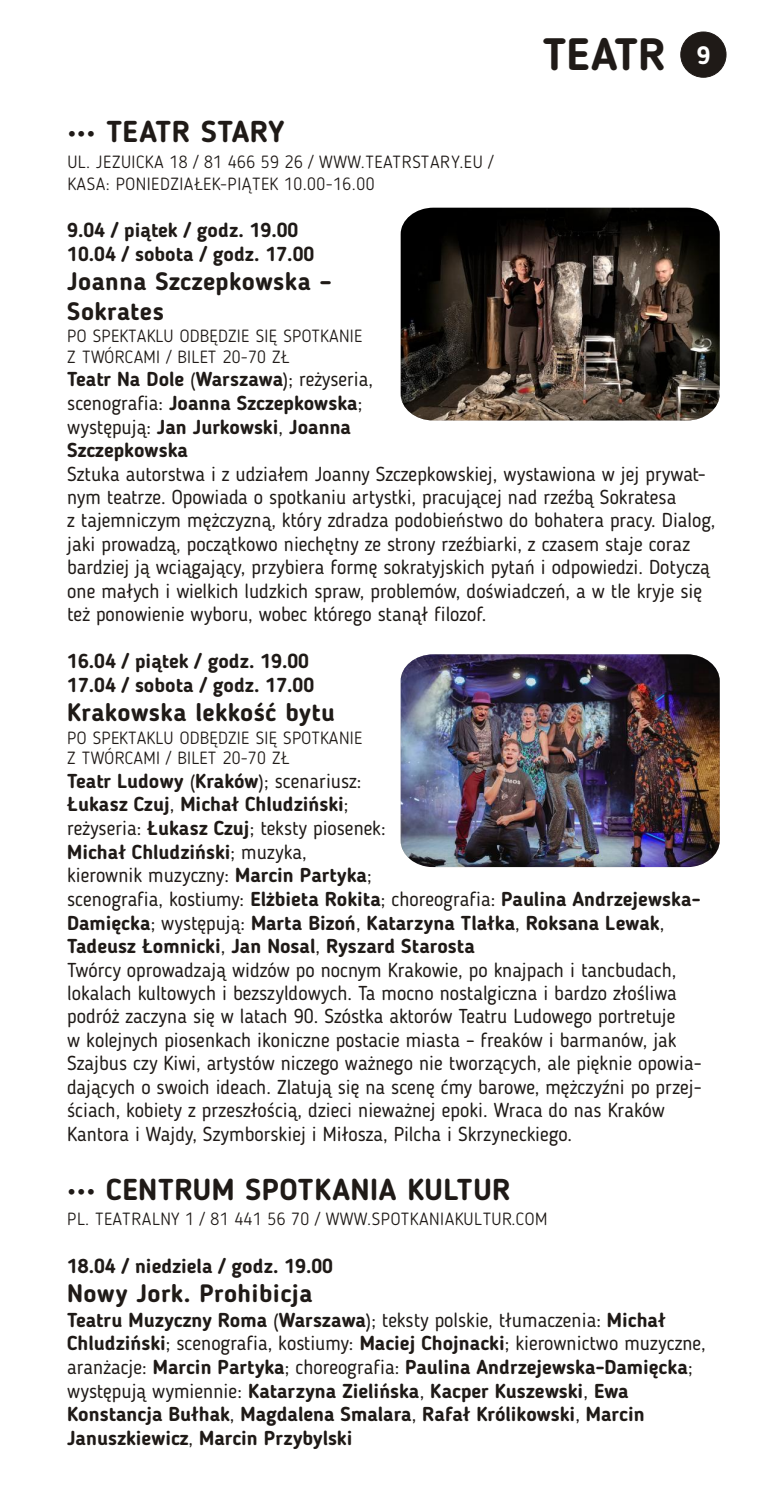
<style>
.page{position:relative;width:780px;height:1489px;background:#fff}
.page>*{position:absolute;margin:0;border:0;box-sizing:border-box;transform-origin:0 0}
.t1{font:700 45px "Blogger Sans";color:#1f1a17}
.t2{font:700 30px "Blogger Sans";letter-spacing:.015em;color:#1f1a17}
.t3{font:700 25px/29.5px "Blogger Sans";letter-spacing:.015em;color:#1f1a17}
.t4{font:20px/23.5px "Blogger Sans";color:#1f1a17}
.t5{font:700 20px/23.5px "Blogger Sans";color:#1f1a17}
.t6{font:300 17.5px/20.5px "Blogger Sans";letter-spacing:.025em;color:#1f1a17}
.s1{font-weight:400}
.s2{font-weight:700}
</style>
<div class="page">
<div style="left:680px;top:32px;width:46px;height:45px;background:#1f1a17;border:1px solid #1f1a17;border-radius:50%"></div>
<img style="left:400px;top:208px;width:319px;height:212px">
<img style="left:400px;top:654px;width:319px;height:213px">
<h2 class="t2" style="left:67px;top:119px;width:219px">••• TEATR STARY</h2>
<p class="t6" style="left:67px;top:152px;width:427px;line-height:22.5px">UL. JEZUICKA 18 / 81 466 59 26 / WWW.TEATRSTARY.EU /<br>KASA: PONIEDZIAŁEK-PIĄTEK 10.00-16.00</p>
<p class="t5" style="left:67px;top:220px;width:248px">9.04 / piątek / godz. 19.00<br>10.04 / sobota / godz. 17.00</p>
<p class="t3" style="left:67px;top:269px;width:266px">Joanna Szczepkowska –<br>Sokrates</p>
<h1 class="t1" style="left:543px;top:36px;width:169px">TEATR <sup>9</sup></h1>
<p class="t6" style="left:67px;top:327px;width:296px">PO SPEKTAKLU ODBĘDZIE SIĘ SPOTKANIE<br>Z TWÓRCAMI / BILET 20-70 ZŁ</p>
<p class="t5" style="left:67px;top:369px;width:307px">Teatr Na Dole <span class="s1">(</span>Warszawa<span class="s1">); reżyseria, scenografia:</span> Joanna Szczepkowska<span class="s1">; występują:</span> Jan Jurkowski<span class="s1">,</span> Joanna<br>Szczepkowska</p>
<p class="t4" style="left:67px;top:463px;width:649px">Sztuka autorstwa i z udziałem Joanny Szczepkowskiej, wystawiona w jej prywat&shy;nym teatrze. Opowiada o spotkaniu artystki, pracującej nad rzeźbą Sokratesa<br>z tajemniczym mężczyzną, który zdradza podobieństwo do bohatera pracy. Dialog, jaki prowadzą, początkowo niechętny ze strony rzeźbiarki, z czasem staje coraz bardziej ją wciągający, przybiera formę sokratyjskich pytań i odpowiedzi. Dotyczą one małych i wielkich ludzkich spraw, problemów, doświadczeń, a w tle kryje się też ponowienie wyboru, wobec którego stanął filozof.</p>
<p class="t5" style="left:67px;top:651px;width:248px">16.04 / piątek / godz. 19.00<br>17.04 / sobota / godz. 17.00</p>
<p class="t6" style="left:67px;top:728px;width:296px">PO SPEKTAKLU ODBĘDZIE SIĘ SPOTKANIE<br>Z TWÓRCAMI / BILET 20-70 ZŁ</p>
<p class="t4" style="left:67px;top:770px;width:636px"><span class="s2">Teatr Ludowy</span> (<span class="s2">Kraków</span>); scenariusz:<br><span class="s2">Łukasz Czuj</span>, <span class="s2">Michał Chludziński</span>;<br>reżyseria: <span class="s2">Łukasz Czuj</span>; teksty piosenek:<br><span class="s2">Michał Chludziński</span>; muzyka,<br>kierownik muzyczny: <span class="s2">Marcin Partyka</span>;<br>scenografia, kostiumy: <span class="s2">Elżbieta Rokita</span>; choreografia: <span class="s2">Paulina Andrzejewska-Damięcka</span>; występują: <span class="s2">Marta Bizoń</span>, <span class="s2">Katarzyna Tlałka</span>, <span class="s2">Roksana Lewak</span>, <span class="s2">Tadeusz Łomnicki</span>, <span class="s2">Jan Nosal</span>, <span class="s2">Ryszard Starosta<br></span>Twórcy oprowadzają widzów po nocnym Krakowie, po knajpach i tancbudach, lokalach kultowych i bezszyldowych. Ta mocno nostalgiczna i bardzo złośliwa podróż zaczyna się w latach 90. Szóstka aktorów Teatru Ludowego portretuje<br>w kolejnych piosenkach ikoniczne postacie miasta – freaków i barmanów, jak Szajbus czy Kiwi, artystów niczego ważnego nie tworzących, ale pięknie opowia&shy;dających o swoich ideach. Zlatują się na scenę ćmy barowe, mężczyźni po przej&shy;ściach, kobiety z przeszłością, dzieci nieważnej epoki. Wraca do nas Kraków Kantora i Wajdy, Szymborskiej i Miłosza, Pilcha i Skrzyneckiego.</p>
<p class="t3" style="left:67px;top:700px;width:269px">Krakowska lekkość bytu</p>
<h2 class="t2" style="left:67px;top:1176px;width:445px">••• CENTRUM SPOTKANIA KULTUR</h2>
<p class="t6" style="left:67px;top:1210px;width:481px">PL. TEATRALNY 1 / 81 441 56 70 / WWW.SPOTKANIAKULTUR.COM</p>
<p class="t5" style="left:67px;top:1255px;width:267px">18.04 / niedziela / godz. 19.00</p>
<p class="t5" style="left:67px;top:1309px;width:640px">Teatru Muzyczny Roma <span class="s1">(</span>Warszawa<span class="s1">); teksty polskie, tłumaczenia:</span> Michał Chludziński<span class="s1">; scenografia, kostiumy:</span> Maciej Chojnacki<span class="s1">; kierownictwo muzyczne, aranżacje:</span> Marcin Partyka<span class="s1">; choreografia:</span> Paulina Andrzejewska-Damięcka<span class="s1">; występują wymiennie:</span> Katarzyna Zielińska<span class="s1">,</span> Kacper Kuszewski<span class="s1">,</span> Ewa Konstancja Bułhak<span class="s1">,</span> Magdalena Smalara<span class="s1">,</span> Rafał Królikowski<span class="s1">,</span> Marcin Januszkiewicz<span class="s1">,</span> Marcin Przybylski</p>
<p class="t3" style="left:67px;top:1280px;width:247px">Nowy Jork. Prohibicja</p>
</div>
